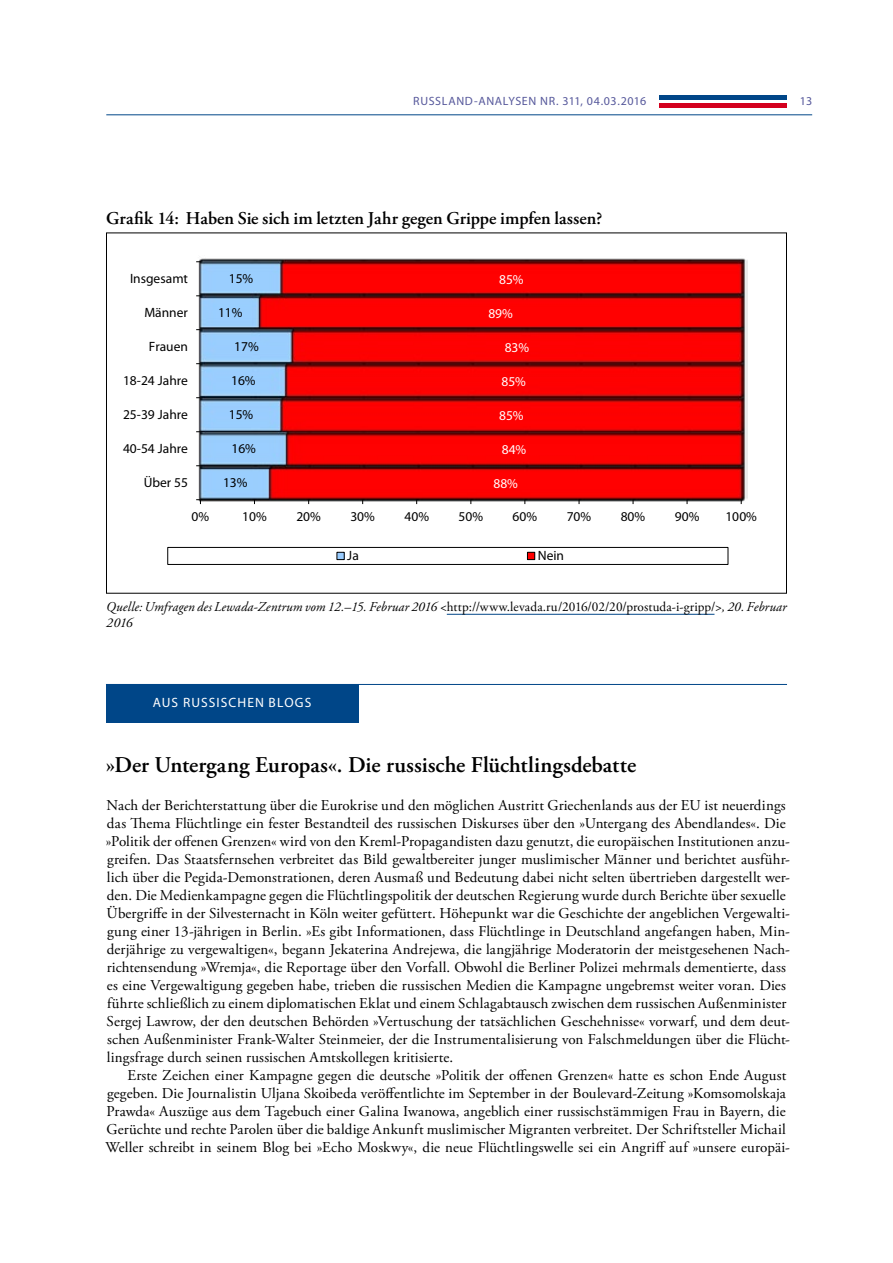
<style>
.page{position:relative;width:893px;height:1263px;background:#fff}
.page>*{position:absolute;margin:0;border:0;box-sizing:border-box;transform-origin:0 0}
.t1{font:600 22.5px "Adobe Garamond Pro";color:#000}
.t2{font:600 18px "Adobe Garamond Pro";color:#000}
.t3{font:15px/18px "Adobe Garamond Pro";letter-spacing:.01em;color:#000}
.t4{font:italic 13.5px/16.2px "Adobe Garamond Pro";letter-spacing:.01em;color:#000}
.t5{font:13.5px "Myriad Pro";letter-spacing:-.005em;color:#000}
.t6{font:13.5px "Myriad Pro";letter-spacing:.075em;color:#fff}
.t7{font:12px "Myriad Pro";letter-spacing:.05em;color:#56589b}
.s1{font-style:normal}
</style>
<div class="page">
<div style="left:659px;top:103px;width:128px;height:5px;background:#d4001e"></div>
<hr style="left:659px;top:96px;width:128px;height:4px;background:#004688">
<hr style="left:106px;top:114px;width:706px;height:1px;background:#004688">
<img style="left:197px;top:258px;width:550px;height:245px">
<svg style="left:196px;top:499px;width:5px;height:5px"></svg>
<div style="left:168px;top:547px;width:560px;height:18px;border:1px solid #000"></div>
<div style="left:337px;top:552px;width:7px;height:8px;background:#9cf"></div>
<div style="left:337px;top:552px;width:7px;height:8px;border:1px solid #000"></div>
<div style="left:527px;top:552px;width:8px;height:8px;background:#f00"></div>
<div style="left:527px;top:552px;width:8px;height:8px;border:1px solid #000"></div>
<hr style="left:447px;top:614px;width:267px;height:1px;background:#004688">
<hr style="left:106px;top:684px;width:681px;height:1px;background:#004688">
<div style="left:106px;top:684px;width:252px;height:39px;background:#004688"></div>
<p class="t7" style="left:413px;top:94px;width:235px">RUSSLAND-ANALYSEN NR. 311, 04.03.2016</p>
<p class="t7" style="left:800px;top:94px;width:14px">13</p>
<p class="t2" style="left:106px;top:208px;width:498px">Grafik 14: Haben Sie sich im letzten Jahr gegen Grippe impfen lassen?</p>
<p class="t5" style="left:130px;top:271px;width:59px">Insgesamt</p>
<p class="t5" style="left:144px;top:305px;width:45px">Männer</p>
<p class="t5" style="left:149px;top:339px;width:41px">Frauen</p>
<p class="t5" style="left:123px;top:373px;width:66px">18-24 Jahre</p>
<p class="t5" style="left:123px;top:407px;width:66px">25-39 Jahre</p>
<p class="t5" style="left:123px;top:441px;width:66px">40-54 Jahre</p>
<p class="t5" style="left:144px;top:475px;width:46px">Über 55</p>
<p class="t5" style="left:229px;top:271px;width:26px">15%</p>
<p class="t5" style="left:218px;top:305px;width:26px">11%</p>
<p class="t5" style="left:234px;top:339px;width:26px">17%</p>
<p class="t5" style="left:231px;top:373px;width:26px">16%</p>
<p class="t5" style="left:229px;top:407px;width:26px">15%</p>
<p class="t5" style="left:232px;top:441px;width:26px">16%</p>
<p class="t5" style="left:223px;top:475px;width:26px">13%</p>
<p class="t6" style="left:499px;top:271px;width:26px">85%</p>
<p class="t6" style="left:488px;top:305px;width:26px">89%</p>
<p class="t6" style="left:505px;top:339px;width:26px">83%</p>
<p class="t6" style="left:501px;top:373px;width:26px">85%</p>
<p class="t6" style="left:499px;top:407px;width:26px">85%</p>
<p class="t6" style="left:502px;top:441px;width:26px">84%</p>
<p class="t6" style="left:493px;top:475px;width:26px">88%</p>
<p class="t5" style="left:192px;top:508px;width:19px">0%</p>
<p class="t5" style="left:242px;top:508px;width:26px">10%</p>
<p class="t5" style="left:296px;top:508px;width:26px">20%</p>
<p class="t5" style="left:350px;top:508px;width:26px">30%</p>
<p class="t5" style="left:404px;top:508px;width:26px">40%</p>
<p class="t5" style="left:459px;top:508px;width:26px">50%</p>
<p class="t5" style="left:513px;top:508px;width:26px">60%</p>
<p class="t5" style="left:567px;top:508px;width:26px">70%</p>
<p class="t5" style="left:621px;top:508px;width:26px">80%</p>
<p class="t5" style="left:675px;top:508px;width:26px">90%</p>
<p class="t5" style="left:725px;top:508px;width:33px">100%</p>
<p class="t5" style="left:347px;top:547px;width:13px">Ja</p>
<p class="t5" style="left:538px;top:547px;width:28px">Nein</p>
<p class="t4" style="left:106px;top:599px;width:682px">Quelle: Umfragen des Lewada-Zentrum vom 12.–15. Februar 2016 &lt;<span class="s1">http://www.levada.ru/2016/02/20/prostuda-i-gripp/</span>&gt;, 20. Februar<br>2016</p>
<p class="t6" style="left:153px;top:694px;width:160px">AUS RUSSISCHEN BLOGS</p>
<h1 class="t1" style="left:106px;top:752px;width:532px">»Der Untergang Europas«. Die russische Flüchtlingsdebatte</h1>
<p class="t3" style="left:106px;top:797px;width:686px">Nach der Berichterstattung über die Eurokrise und den möglichen Austritt Griechenlands aus der EU ist neuerdings das Thema Flüchtlinge ein fester Bestandteil des russischen Diskurses über den »Untergang des Abendlandes«. Die »Politik der offenen Grenzen« wird von den Kreml-Propagandisten dazu genutzt, die europäischen Institutionen anzu&shy;greifen. Das Staatsfernsehen verbreitet das Bild gewaltbereiter junger muslimischer Männer und berichtet ausführ&shy;lich über die Pegida-Demonstrationen, deren Ausmaß und Bedeutung dabei nicht selten übertrieben dargestellt wer&shy;den. Die Medienkampagne gegen die Flüchtlingspolitik der deutschen Regierung wurde durch Berichte über sexuelle Übergriffe in der Silvesternacht in Köln weiter gefüttert. Höhepunkt war die Geschichte der angeblichen Vergewalti&shy;gung einer 13-jährigen in Berlin. »Es gibt Informationen, dass Flüchtlinge in Deutschland angefangen haben, Min&shy;derjährige zu vergewaltigen«, begann Jekaterina Andrejewa, die langjährige Moderatorin der meistgesehenen Nach&shy;richtensendung »Wremja«, die Reportage über den Vorfall. Obwohl die Berliner Polizei mehrmals dementierte, dass es eine Vergewaltigung gegeben habe, trieben die russischen Medien die Kampagne ungebremst weiter voran. Dies führte schließlich zu einem diplomatischen Eklat und einem Schlagabtausch zwischen dem russischen Außenminister Sergej Lawrow, der den deutschen Behörden »Vertuschung der tatsächlichen Geschehnisse« vorwarf, und dem deut&shy;schen Außenminister Frank-Walter Steinmeier, der die Instrumentalisierung von Falschmeldungen über die Flücht&shy;lingsfrage durch seinen russischen Amtskollegen kritisierte.</p>
<p class="t3" style="left:105px;top:1067px;width:686px;text-indent:22px">Erste Zeichen einer Kampagne gegen die deutsche »Politik der offenen Grenzen« hatte es schon Ende August gegeben. Die Journalistin Uljana Skoibeda veröffentlichte im September in der Boulevard-Zeitung »Komsomolskaja Prawda« Auszüge aus dem Tagebuch einer Galina Iwanowa, angeblich einer russischstämmigen Frau in Bayern, die Gerüchte und rechte Parolen über die baldige Ankunft muslimischer Migranten verbreitet. Der Schriftsteller Michail Weller schreibt in seinem Blog bei »Echo Moskwy«, die neue Flüchtlingswelle sei ein Angriff auf »unsere europäi-</p>
</div>
